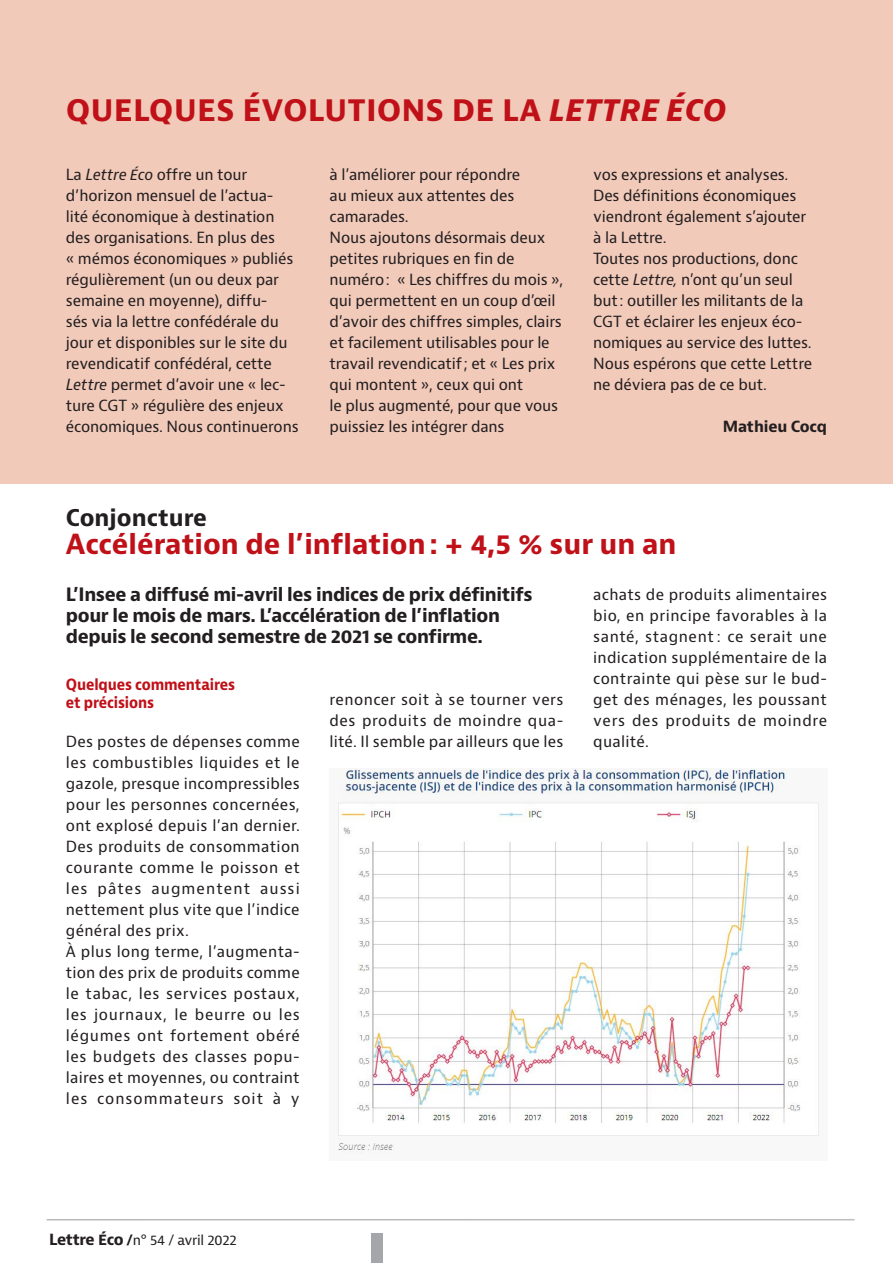
<style>
.page{position:relative;width:893px;height:1263px;background:#fff}
.page>*{position:absolute;margin:0;border:0;box-sizing:border-box;transform-origin:0 0}
.Article_Titre_Articl{font:700 31.5px "Bernino Sans";color:#c01119}
.Article_Titre_Articl-2{font:700 27px "Bernino Sans";color:#c01119}
.Article_Surtitre__H1{font:700 22.5px "Bernino Sans";color:#231f20}
.Article_Texte_Chapo{font:700 18px/21px "Bernino Sans";letter-spacing:-.02em;color:#231f20}
.Article_Texte_couran{font:15px/21px "Bernino Sans";letter-spacing:-.01em;color:#231f20}
.Article_Texte_Inter{font:700 15px/18px "Bernina Sans";letter-spacing:-.01em;color:#c01119;scale:.91 1}
.Article_Signature{font:700 15px "Bernino Sans";letter-spacing:-.01em;color:#231f20}
.t1{font:13.5px "Bernina Sans";letter-spacing:-.03em;color:#231f20}
.s1{font-style:italic}
.s2{font-weight:700;font-size:15px}
.s3{font-weight:700}
</style>
<div class="page">
<div style="left:371px;top:1233px;width:12px;height:30px;background:#a5a6aa"></div>
<div style="left:0;top:0;width:893px;height:483px;background:#f2caba"></div>
<img style="left:338px;top:768px;width:481px;height:386px">
<p class="Article_Titre_Articl" style="left:66px;top:89px;width:662px">QUELQUES ÉVOLUTIONS DE LA <span class="s1">LETTRE ÉCO</span></p>
<p class="Article_Texte_couran" style="left:66px;top:164px;width:234px">La <span class="s1">Lettre Éco</span> offre un tour d’horizon mensuel de l’actua&shy;lité économique à destination des organisations. En plus des<br>« mémos économiques » publiés régulièrement (un ou deux par semaine en moyenne), diffu-<br>sés via la lettre confédérale du jour et disponibles sur le site du revendicatif confédéral, cette<br><span class="s1">Lettre</span> permet d’avoir une « lec&shy;ture CGT » régulière des enjeux économiques. Nous continuerons</p>
<p class="Article_Texte_couran" style="left:330px;top:164px;width:192px">à l’améliorer pour répondre au mieux aux attentes des camarades.</p>
<p class="Article_Texte_couran" style="left:330px;top:227px;width:235px">Nous ajoutons désormais deux petites rubriques en fin de numéro: « Les chiffres du mois », qui permettent en un coup d’œil d’avoir des chiffres simples, clairs et facilement utilisables pour le travail revendicatif; et « Les prix qui montent », ceux qui ont<br>le plus augmenté, pour que vous puissiez les intégrer dans</p>
<p class="Article_Texte_couran" style="left:593px;top:164px;width:215px">vos expressions et analyses.<br>Des définitions économiques viendront également s’ajouter à la Lettre.</p>
<p class="Article_Texte_couran" style="left:593px;top:248px;width:220px">Toutes nos productions, donc cette <span class="s1">Lettre,</span> n’ont qu’un seul but: outiller les militants de la<br>CGT et éclairer les enjeux éco&shy;nomiques au service des luttes.<br>Nous espérons que cette Lettre ne déviera pas de ce but.</p>
<p class="Article_Signature" style="left:723px;top:417px;width:106px">Mathieu Cocq</p>
<p class="Article_Surtitre__H1" style="left:66px;top:503px;width:143px">Conjoncture</p>
<p class="Article_Titre_Articl-2" style="left:66px;top:527px;width:612px">Accélération de l’inflation: + 4,5 % sur un an</p>
<p class="Article_Texte_Chapo" style="left:66px;top:584px;width:468px">L’Insee a diffusé mi-avril les indices de prix définitifs pour le mois de mars. L’accélération de l’inflation depuis le second semestre de 2021 se confirme.</p>
<p class="Article_Texte_Inter" style="left:66px;top:676px;width:187px">Quelques commentaires et précisions</p>
<p class="Article_Texte_couran" style="left:66px;top:731px;width:235px;text-align:justify">Des postes de dépenses comme les combustibles liquides et le gazole, presque incompressibles pour les personnes concernées, ont explosé depuis l’an dernier.<br>Des produits de consommation courante comme le poisson et les pâtes augmentent aussi nettement plus vite que l’indice général des prix.</p>
<p class="Article_Texte_couran" style="left:66px;top:941px;width:235px;text-align:justify">À plus long terme, l’augmenta&shy;tion des prix de produits comme le tabac, les services postaux, les journaux, le beurre ou les légumes ont fortement obéré les budgets des classes popu&shy;laires et moyennes, ou contraint les consommateurs soit à y</p>
<p class="Article_Texte_couran" style="left:593px;top:584px;width:235px;text-align:justify">achats de produits alimentaires bio, en principe favorables à la santé, stagnent : ce serait une indication supplémentaire de la contrainte qui pèse sur le bud&shy;get des ménages, les poussant vers des produits de moindre qualité.</p>
<p class="Article_Texte_couran" style="left:330px;top:689px;width:235px;text-align:justify">renoncer soit à se tourner vers des produits de moindre qua&shy;lité. Il semble par ailleurs que les</p>
<p class="t1" style="left:49px;top:1231px;width:189px"><span class="s2">Lettre Éco</span> <span class="s3">/</span>n° 54 / avril 2022</p>
</div>
